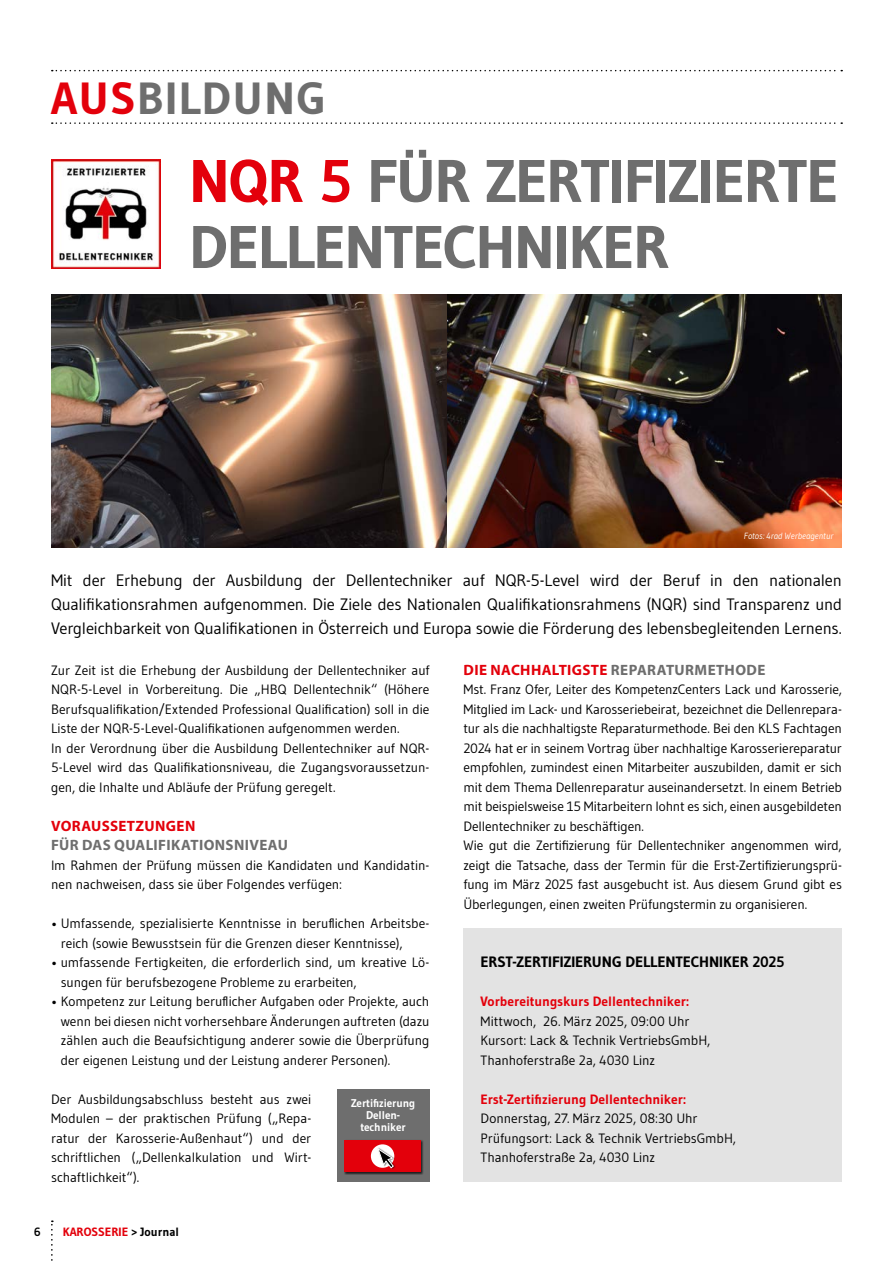
<style>
.page{position:relative;width:893px;height:1263px;background:#fff}
.page>*{position:absolute;margin:0;border:0;box-sizing:border-box;transform-origin:0 0}
.t1{font:700 60px/66px "Gudea";letter-spacing:-.02em;color:#6e6e6e}
.t2{font:700 45px "Gudea";letter-spacing:.04em;color:#6e6e6e}
.t3{font:16.5px/24px "Gudea";letter-spacing:-.01em;color:#000;text-align:justify}
.t4{font:700 15px/19.5px "Myriad Pro";letter-spacing:.025em;color:#6e6e6e}
.t5{font:700 15px "Gudea";letter-spacing:-.005em;color:#000}
.t6{font:700 15px "Myriad Pro";letter-spacing:.02em;color:#e3000b}
.t7{font:13.5px/19.5px "Gudea";letter-spacing:-.005em;color:#000;text-align:justify}
.t8{font:700 13.5px "Gudea";color:#e3000b}
.t9{font:700 12px "Gudea";color:#e3000b}
.t10{font:700 12px "Gudea";color:#000}
.t11{font:700 11.25px/12px "Gudea";letter-spacing:-.01em;color:#fff;text-align:center}
.t12{font:italic 9px "Gudea";color:#fff}
.s1{color:#e3000b}
.s2{color:#000}
.s3{color:#6e6e6e}
</style>
<div class="page">
<svg style="left:51px;top:1220px;width:2px;height:41px"></svg>
<svg style="left:52px;top:70px;width:790px;height:1px"></svg>
<svg style="left:52px;top:122px;width:790px;height:2px"></svg>
<div style="left:463px;top:928px;width:379px;height:254px;background:#e3e3e3"></div>
<img style="left:51px;top:160px;width:109px;height:109px">
<img style="left:446px;top:295px;width:396px;height:252px">
<img style="left:51px;top:295px;width:395px;height:252px">
<div style="left:337px;top:1089px;width:92px;height:93px;background:#6e6e6e"></div>
<div style="left:344px;top:1140px;width:80px;height:35px;background:#000;opacity:.75"></div>
<div style="left:344px;top:1140px;width:77px;height:32px;background:#e3000b"></div>
<svg style="left:371px;top:1144px;width:23px;height:24px"></svg>
<div style="left:378px;top:1147px;width:18px;height:23px;background:#000;opacity:.6"></div>
<svg style="left:376px;top:1147px;width:18px;height:22px"></svg>
<p class="t2" style="left:51px;top:70px;width:276px"><span class="s1">AUS</span>BILDUNG</p>
<p class="t1" style="left:189px;top:148px;width:651px"><span class="s1">NQR 5</span> FÜR ZERTIFIZIERTE<br>DELLENTECHNIKER</p>
<p class="t12" style="left:744px;top:530px;width:91px">Fotos: 4rad Werbeagentur</p>
<p class="t3" style="left:51px;top:567px;width:792px">Mit der Erhebung der Ausbildung der Dellentechniker auf NQR-5-Level wird der Beruf in den nationalen Qualifikationsrahmen aufgenommen. Die Ziele des Nationalen Qualifikationsrahmens (NQR) sind Transparenz und Vergleichbarkeit von Qualifikationen in Österreich und Europa sowie die Förderung des lebensbegleitenden Lernens.</p>
<p class="t7" style="left:51px;top:660px;width:380px">Zur Zeit ist die Erhebung der Ausbildung der Dellentechniker auf NQR-5-Level in Vorbereitung. Die „HBQ Dellentechnik“ (Höhere Berufsqualifikation/Extended Professional Qualification) soll in die Liste der NQR-5-Level-Qualifikationen aufgenommen werden.</p>
<p class="t7" style="left:51px;top:738px;width:380px">In der Verordnung über die Ausbildung Dellentechniker auf NQR-5-Level wird das Qualifikationsniveau, die Zugangsvoraussetzun&shy;gen, die Inhalte und Abläufe der Prüfung geregelt.</p>
<p class="t4" style="left:51px;top:815px;width:238px"><span class="s1">VORAUSSETZUNGEN<br></span>FÜR DAS QUALIFIKATIONSNIVEAU</p>
<p class="t7" style="left:51px;top:855px;width:380px">Im Rahmen der Prüfung müssen die Kandidaten und Kandidatin&shy;nen nachweisen, dass sie über Folgendes verfügen:</p>
<p class="t7" style="left:61px;top:913px;width:370px;text-indent:-10px">• Umfassende, spezialisierte Kenntnisse in beruflichen Arbeitsbe&shy;reich (sowie Bewusstsein für die Grenzen dieser Kenntnisse),</p>
<p class="t7" style="left:61px;top:952px;width:370px;text-indent:-10px">• umfassende Fertigkeiten, die erforderlich sind, um kreative Lö&shy;sungen für berufsbezogene Probleme zu erarbeiten,</p>
<p class="t7" style="left:61px;top:991px;width:370px;text-indent:-10px">• Kompetenz zur Leitung beruflicher Aufgaben oder Projekte, auch wenn bei diesen nicht vorhersehbare Änderungen auftreten (dazu zählen auch die Beaufsichtigung anderer sowie die Überprüfung der eigenen Leistung und der Leistung anderer Personen).</p>
<p class="t7" style="left:51px;top:1089px;width:262px">Der Ausbildungsabschluss besteht aus zwei Modulen – der praktischen Prüfung („Repa&shy;ratur der Karosserie-Außenhaut“) und der schriftlichen („Dellenkalkulation und Wirt&shy;schaftlichkeit“).</p>
<p class="t11" style="left:351px;top:1097px;width:66px">Zertifizierung<br>Dellen&shy;techniker</p>
<p class="t10" style="left:34px;top:1224px;width:8px">6</p>
<p class="t9" style="left:63px;top:1224px;width:118px">KAROSSERIE <span class="s2">&gt; Journal</span></p>
<p class="t6" style="left:464px;top:660px;width:303px">DIE NACHHALTIGSTE <span class="s3">REPARATURMETHODE</span></p>
<p class="t7" style="left:463px;top:679px;width:380px">Mst. Franz Ofer, Leiter des KompetenzCenters Lack und Karosserie, Mitglied im Lack- und Karosseriebeirat, bezeichnet die Dellenrepara&shy;tur als die nachhaltigste Reparaturmethode. Bei den KLS Fachtagen 2024 hat er in seinem Vortrag über nachhaltige Karosseriereparatur empfohlen, zumindest einen Mitarbeiter auszubilden, damit er sich mit dem Thema Dellenreparatur auseinandersetzt. In einem Betrieb mit beispielsweise 15 Mitarbeitern lohnt es sich, einen ausgebildeten Dellentechniker zu beschäftigen.</p>
<p class="t7" style="left:463px;top:835px;width:380px">Wie gut die Zertifizierung für Dellentechniker angenommen wird, zeigt die Tatsache, dass der Termin für die Erst-Zertifizierungsprü&shy;fung im März 2025 fast ausgebucht ist. Aus diesem Grund gibt es Überlegungen, einen zweiten Prüfungstermin zu organisieren.</p>
<p class="t5" style="left:480px;top:953px;width:305px">ERST-ZERTIFIZIERUNG DELLENTECHNIKER 2025</p>
<p class="t8" style="left:480px;top:993px;width:210px">Vorbereitungskurs Dellentechniker:</p>
<p class="t7" style="left:480px;top:1011px;width:210px">Mittwoch, 26. März 2025, 09:00 Uhr</p>
<p class="t7" style="left:480px;top:1030px;width:232px">Kursort: Lack &amp; Technik VertriebsGmbH,<br>Thanhoferstraße 2a, 4030 Linz</p>
<p class="t8" style="left:480px;top:1091px;width:207px">Erst-Zertifizierung Dellentechniker:</p>
<p class="t7" style="left:480px;top:1108px;width:219px">Donnerstag, 27. März 2025, 08:30 Uhr</p>
<p class="t7" style="left:480px;top:1128px;width:257px">Prüfungsort: Lack &amp; Technik VertriebsGmbH,<br>Thanhoferstraße 2a, 4030 Linz</p>
</div>
